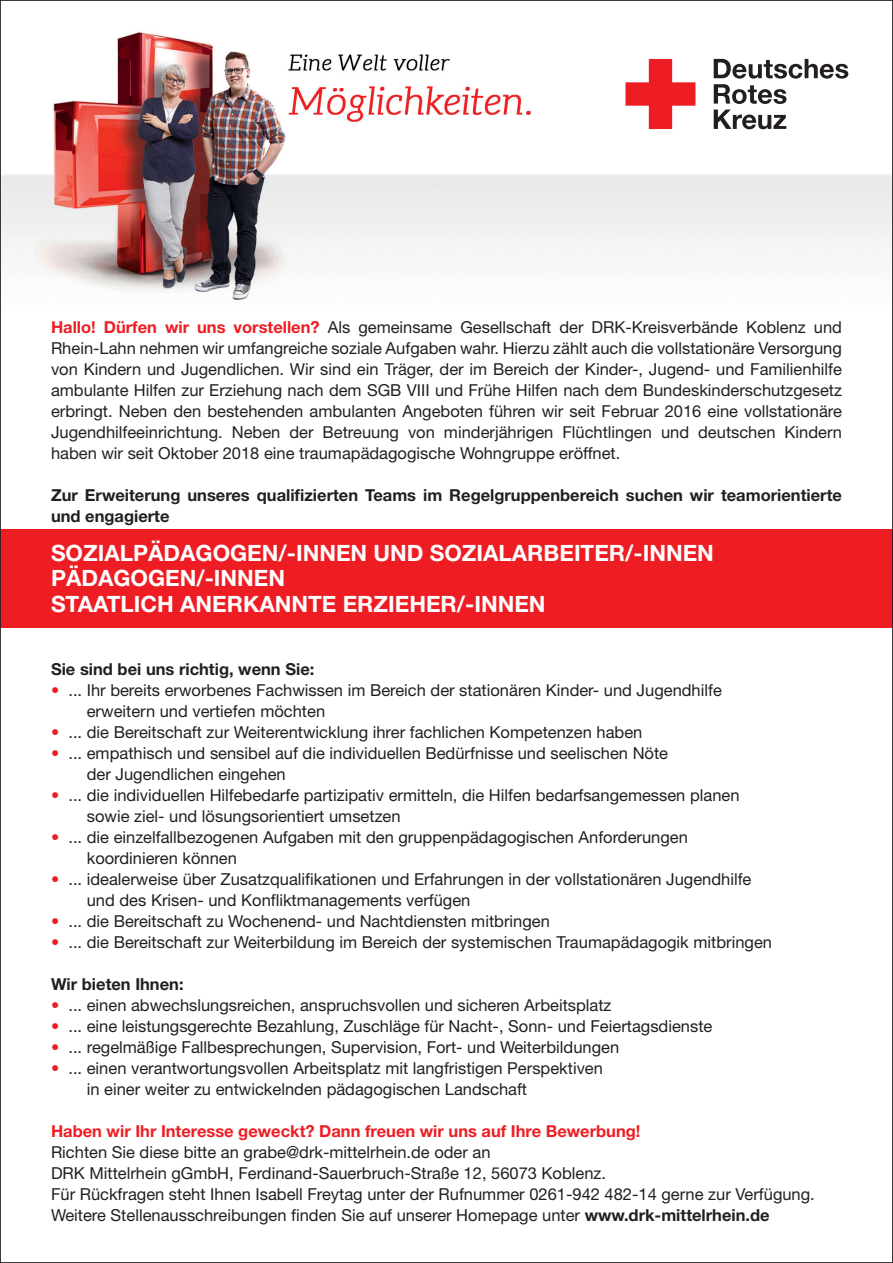
<style>
.page{position:relative;width:893px;height:1263px;background:#fff}
.page>*{position:absolute;margin:0;border:0;box-sizing:border-box;transform-origin:0 0}
.t1{font:700 22.5px/25.5px "Helvetica Neue";color:#fff}
.t2{font:16.5px/21px "Helvetica Neue";color:#231f20}
.t3{font:700 16.5px/21px "Helvetica Neue";color:#231f20}
.t4{font:700 16.5px "Helvetica Neue";color:#ee1d23}
.s1{font-weight:700;color:#ee1d23}
.s2{color:#ee1d23}
.s3{font-weight:700}
</style>
<div class="page">
<img style="left:2px;top:32px;width:889px;height:268px">
<svg style="left:625px;top:59px;width:70px;height:70px"></svg>
<svg style="left:714px;top:59px;width:134px;height:45px"></svg>
<svg style="left:714px;top:110px;width:72px;height:19px"></svg>
<div style="left:0;top:529px;width:893px;height:99px;background:#ee1d23"></div>
<p class="t2" style="left:51px;top:316px;width:792px;text-align:justify"><span class="s1">Hallo! Dürfen wir uns vorstellen?</span> Als gemeinsame Gesellschaft der DRK-Kreisverbände Koblenz und Rhein-Lahn nehmen wir umfangreiche soziale Aufgaben wahr. Hierzu zählt auch die vollstationäre Versorgung von Kindern und Jugendlichen. Wir sind ein Träger, der im Bereich der Kinder-, Jugend- und Familienhilfe ambulante Hilfen zur Erziehung nach dem SGB VIII und Frühe Hilfen nach dem Bundeskinderschutzgesetz erbringt. Neben den bestehenden ambulanten Angeboten führen wir seit Februar 2016 eine vollstationäre Jugendhilfeeinrichtung. Neben der Betreuung von minderjährigen Flüchtlingen und deutschen Kindern haben wir seit Oktober 2018 eine traumapädagogische Wohngruppe eröffnet.</p>
<p class="t3" style="left:51px;top:484px;width:792px">Zur Erweiterung unseres qualifizierten Teams im Regelgruppenbereich suchen wir teamorientierte und engagierte</p>
<h1 class="t1" style="left:51px;top:540px;width:664px">SOZIALPÄDAGOGEN/-INNEN UND SOZIALARBEITER/-INNEN<br>PÄDAGOGEN/-INNEN<br>STAATLICH ANERKANNTE ERZIEHER/-INNEN</h1>
<p class="t3" style="left:51px;top:658px;width:265px">Sie sind bei uns richtig, wenn Sie:</p>
<p class="t2" style="left:87px;top:679px;width:637px;text-indent:-36px"><span class="s2">•</span> ... Ihr bereits erworbenes Fachwissen im Bereich der stationären Kinder- und Jugendhilfe erweitern und vertiefen möchten</p>
<p class="t2" style="left:51px;top:721px;width:593px"><span class="s2">•</span> ... die Bereitschaft zur Weiterentwicklung ihrer fachlichen Kompetenzen haben</p>
<p class="t2" style="left:87px;top:742px;width:583px;text-indent:-36px"><span class="s2">•</span> ... empathisch und sensibel auf die individuellen Bedürfnisse und seelischen Nöte der Jugendlichen eingehen</p>
<p class="t2" style="left:87px;top:784px;width:654px;text-indent:-36px"><span class="s2">•</span> ... die individuellen Hilfebedarfe partizipativ ermitteln, die Hilfen bedarfsangemessen planen sowie ziel- und lösungsorientiert umsetzen</p>
<p class="t2" style="left:87px;top:826px;width:603px;text-indent:-36px"><span class="s2">•</span> ... die einzelfallbezogenen Aufgaben mit den gruppenpädagogischen Anforderungen koordinieren können</p>
<p class="t2" style="left:87px;top:868px;width:666px;text-indent:-36px"><span class="s2">•</span> ... idealerweise über Zusatzqualifikationen und Erfahrungen in der vollstationären Jugendhilfe und des Krisen- und Konfliktmanagements verfügen</p>
<p class="t2" style="left:51px;top:910px;width:500px"><span class="s2">•</span> ... die Bereitschaft zu Wochenend- und Nachtdiensten mitbringen</p>
<p class="t2" style="left:51px;top:931px;width:722px"><span class="s2">•</span> ... die Bereitschaft zur Weiterbildung im Bereich der systemischen Traumapädagogik mitbringen</p>
<p class="t3" style="left:51px;top:973px;width:134px">Wir bieten Ihnen:</p>
<p class="t2" style="left:51px;top:994px;width:562px"><span class="s2">•</span> ... einen abwechslungsreichen, anspruchsvollen und sicheren Arbeitsplatz</p>
<p class="t2" style="left:51px;top:1015px;width:663px"><span class="s2">•</span> ... eine leistungsgerechte Bezahlung, Zuschläge für Nacht-, Sonn- und Feiertagsdienste</p>
<p class="t2" style="left:51px;top:1036px;width:570px"><span class="s2">•</span> ... regelmäßige Fallbesprechungen, Supervision, Fort- und Weiterbildungen</p>
<p class="t2" style="left:87px;top:1057px;width:518px;text-indent:-36px"><span class="s2">•</span> ... einen verantwortungsvollen Arbeitsplatz mit langfristigen Perspektiven in einer weiter zu entwickelnden pädagogischen Landschaft</p>
<p class="t4" style="left:51px;top:1121px;width:591px">Haben wir Ihr Interesse geweckt? Dann freuen wir uns auf Ihre Bewerbung!</p>
<p class="t2" style="left:51px;top:1141px;width:765px">Richten Sie diese bitte an grabe@drk-mittelrhein.de oder an<br>DRK Mittelrhein gGmbH, Ferdinand-Sauerbruch-Straße 12, 56073 Koblenz.<br>Für Rückfragen steht Ihnen Isabell Freytag unter der Rufnummer 0261-942 482-14 gerne zur Verfügung.<br>Weitere Stellenausschreibungen finden Sie auf unserer Homepage unter <span class="s3">www.drk-mittelrhein.de</span></p>
</div>
